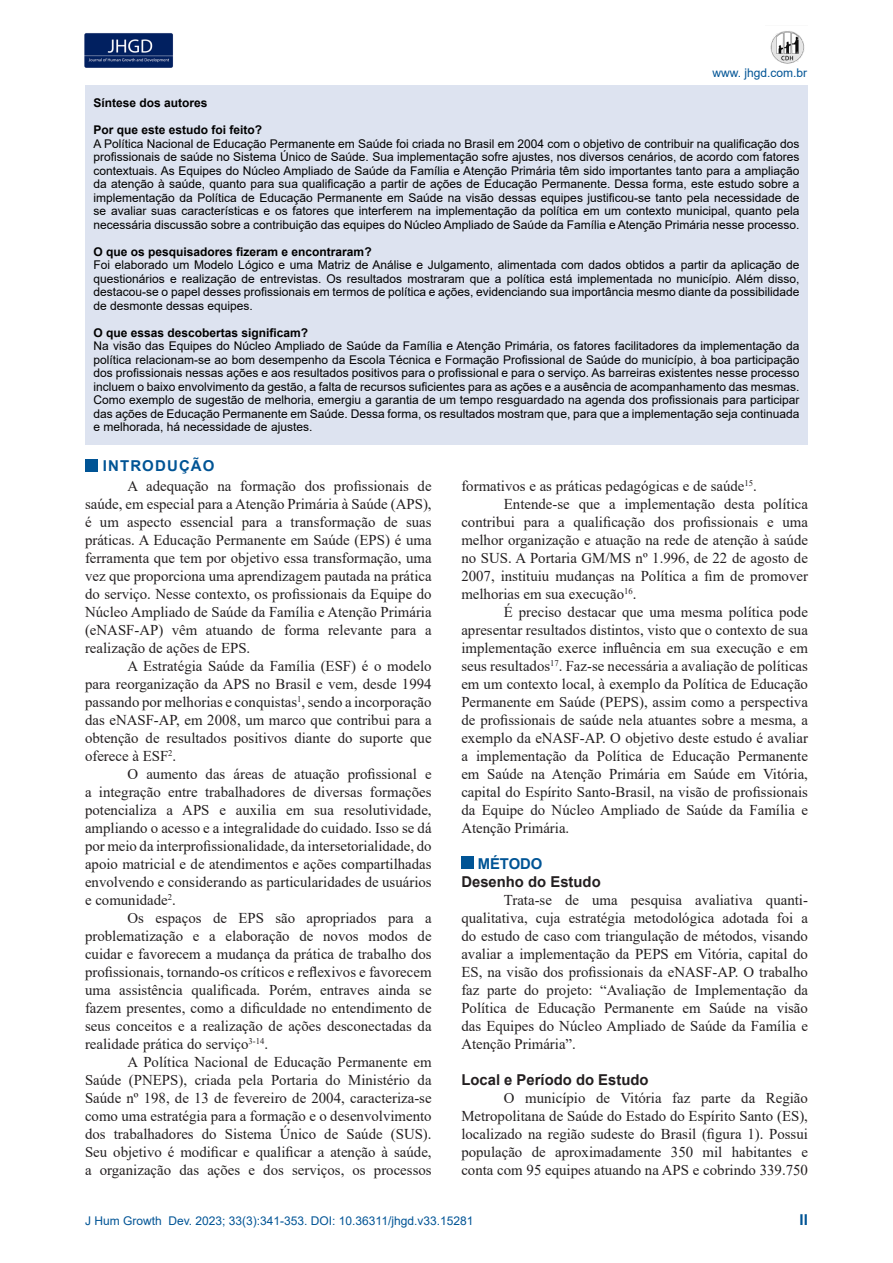
<style>
.page{position:relative;width:893px;height:1263px;background:#fff}
.page>*{position:absolute;margin:0;border:0;box-sizing:border-box;transform-origin:0 0}
.t1{font:15px/18px "Times New Roman";color:#231f20;text-align:justify}
.t2{font:700 15px "Arial";color:#231f20}
.t3{font:700 15px "Arial";letter-spacing:.075em;color:#005495}
.t4{font:12px/13.5px "Arial";color:#000;text-align:justify}
.t5{font:700 12px "Arial";color:#000}
.t6{font:12px "Arial";color:#005495}
</style>
<div class="page">
<img style="left:84px;top:33px;width:89px;height:35px">
<img style="left:770px;top:31px;width:35px;height:33px">
<div style="left:85px;top:459px;width:12px;height:12px;background:#005495"></div>
<div style="left:461px;top:857px;width:12px;height:12px;background:#005495"></div>
<div style="left:85px;top:85px;width:723px;height:360px;background:#dde3f0"></div>
<p class="t6" style="left:712px;top:64px;width:96px">www. jhgd.com.br</p>
<p class="t5" style="left:94px;top:95px;width:116px">Síntese dos autores</p>
<p class="t5" style="left:94px;top:122px;width:170px">Por que este estudo foi feito?</p>
<p class="t4" style="left:94px;top:137px;width:707px">A Política Nacional de Educação Permanente em Saúde foi criada no Brasil em 2004 com o objetivo de contribuir na qualificação dos profissionais de saúde no Sistema Único de Saúde. Sua implementação sofre ajustes, nos diversos cenários, de acordo com fatores contextuais. As Equipes do Núcleo Ampliado de Saúde da Família e Atenção Primária têm sido importantes tanto para a ampliação da atenção à saúde, quanto para sua qualificação a partir de ações de Educação Permanente. Dessa forma, este estudo sobre a implementação da Política de Educação Permanente em Saúde na visão dessas equipes justificou-se tanto pela necessidade de se avaliar suas características e os fatores que interferem na implementação da política em um contexto municipal, quanto pela necessária discussão sobre a contribuição das equipes do Núcleo Ampliado de Saúde da Família e Atenção Primária nesse processo.</p>
<p class="t5" style="left:94px;top:243px;width:280px">O que os pesquisadores fizeram e encontraram?</p>
<p class="t4" style="left:94px;top:258px;width:707px">Foi elaborado um Modelo Lógico e uma Matriz de Análise e Julgamento, alimentada com dados obtidos a partir da aplicação de questionários e realização de entrevistas. Os resultados mostraram que a política está implementada no município. Além disso, destacou-se o papel desses profissionais em termos de política e ações, evidenciando sua importância mesmo diante da possibilidade de desmonte dessas equipes.</p>
<p class="t5" style="left:94px;top:324px;width:216px">O que essas descobertas significam?</p>
<p class="t4" style="left:94px;top:339px;width:707px">Na visão das Equipes do Núcleo Ampliado de Saúde da Família e Atenção Primária, os fatores facilitadores da implementação da política relacionam-se ao bom desempenho da Escola Técnica e Formação Profissional de Saúde do município, à boa participação dos profissionais nessas ações e aos resultados positivos para o profissional e para o serviço. As barreiras existentes nesse processo incluem o baixo envolvimento da gestão, a falta de recursos suficientes para as ações e a ausência de acompanhamento das mesmas.<br>Como exemplo de sugestão de melhoria, emergiu a garantia de um tempo resguardado na agenda dos profissionais para participar das ações de Educação Permanente em Saúde. Dessa forma, os resultados mostram que, para que a implementação seja continuada e melhorada, há necessidade de ajustes.</p>
<p class="t3" style="left:103px;top:455px;width:113px">INTRODUÇÃO</p>
<p class="t1" style="left:85px;top:476px;width:348px;text-indent:43px">A adequação na formação dos profissionais de saúde, em especial para a Atenção Primária à Saúde (APS), é um aspecto essencial para a transformação de suas práticas. A Educação Permanente em Saúde (EPS) é uma ferramenta que tem por objetivo essa transformação, uma vez que proporciona uma aprendizagem pautada na prática do serviço. Nesse contexto, os profissionais da Equipe do Núcleo Ampliado de Saúde da Família e Atenção Primária (eNASF-AP) vêm atuando de forma relevante para a realização de ações de EPS.</p>
<p class="t1" style="left:85px;top:656px;width:348px;text-indent:43px">A Estratégia Saúde da Família (ESF) é o modelo para reorganização da APS no Brasil e vem, desde 1994 passando por melhorias e conquistas<sup>1</sup>, sendo a incorporação das eNASF-AP, em 2008, um marco que contribui para a obtenção de resultados positivos diante do suporte que oferece à ESF<sup>2</sup>.</p>
<p class="t1" style="left:85px;top:764px;width:348px;text-indent:43px">O aumento das áreas de atuação profissional e a integração entre trabalhadores de diversas formações potencializa a APS e auxilia em sua resolutividade, ampliando o acesso e a integralidade do cuidado. Isso se dá por meio da interprofissionalidade, da intersetorialidade, do apoio matricial e de atendimentos e ações compartilhadas envolvendo e considerando as particularidades de usuários e comunidade<sup>2</sup>.</p>
<p class="t1" style="left:85px;top:908px;width:348px;text-indent:43px">Os espaços de EPS são apropriados para a problematização e a elaboração de novos modos de cuidar e favorecem a mudança da prática de trabalho dos profissionais, tornando-os críticos e reflexivos e favorecem uma assistência qualificada. Porém, entraves ainda se fazem presentes, como a dificuldade no entendimento de seus conceitos e a realização de ações desconectadas da realidade prática do serviço<sup>3-14</sup>.</p>
<p class="t1" style="left:85px;top:1052px;width:348px;text-indent:43px">A Política Nacional de Educação Permanente em Saúde (PNEPS), criada pela Portaria do Ministério da Saúde nº 198, de 13 de fevereiro de 2004, caracteriza-se como uma estratégia para a formação e o desenvolvimento dos trabalhadores do Sistema Único de Saúde (SUS).<br>Seu objetivo é modificar e qualificar a atenção à saúde, a organização das ações e dos serviços, os processos</p>
<p class="t1" style="left:461px;top:476px;width:297px">formativos e as práticas pedagógicas e de saúde<sup>15</sup>.</p>
<p class="t1" style="left:461px;top:494px;width:348px;text-indent:43px">Entende-se que a implementação desta política contribui para a qualificação dos profissionais e uma melhor organização e atuação na rede de atenção à saúde no SUS. A Portaria GM/MS nº 1.996, de 22 de agosto de 2007, instituiu mudanças na Política a fim de promover melhorias em sua execução<sup>16</sup>.</p>
<p class="t1" style="left:461px;top:602px;width:348px;text-indent:43px">É preciso destacar que uma mesma política pode apresentar resultados distintos, visto que o contexto de sua implementação exerce influência em sua execução e em seus resultados<sup>17</sup>. Faz-se necessária a avaliação de políticas em um contexto local, à exemplo da Política de Educação Permanente em Saúde (PEPS), assim como a perspectiva de profissionais de saúde nela atuantes sobre a mesma, a exemplo da eNASF-AP. O objetivo deste estudo é avaliar a implementação da Política de Educação Permanente em Saúde na Atenção Primária em Saúde em Vitória, capital do Espírito Santo-Brasil, na visão de profissionais da Equipe do Núcleo Ampliado de Saúde da Família e Atenção Primária.</p>
<p class="t3" style="left:478px;top:853px;width:66px">MÉTODO</p>
<p class="t2" style="left:461px;top:871px;width:141px">Desenho do Estudo</p>
<p class="t1" style="left:461px;top:890px;width:348px;text-indent:43px">Trata-se de uma pesquisa avaliativa quanti&shy;qualitativa, cuja estratégia metodológica adotada foi a do estudo de caso com triangulação de métodos, visando avaliar a implementação da PEPS em Vitória, capital do ES, na visão dos profissionais da eNASF-AP. O trabalho faz parte do projeto: “Avaliação de Implementação da Política de Educação Permanente em Saúde na visão das Equipes do Núcleo Ampliado de Saúde da Família e Atenção Primária”.</p>
<p class="t2" style="left:461px;top:1069px;width:189px">Local e Período do Estudo</p>
<p class="t1" style="left:461px;top:1088px;width:348px;text-indent:43px">O município de Vitória faz parte da Região Metropolitana de Saúde do Estado do Espírito Santo (ES), localizado na região sudeste do Brasil (figura 1). Possui população de aproximadamente 350 mil habitantes e conta com 95 equipes atuando na APS e cobrindo 339.750</p>
<p class="t6" style="left:85px;top:1212px;width:390px">J Hum Growth Dev. 2023; 33(3):341-353. DOI: 10.36311/jhgd.v33.15281</p>
<p class="t3" style="left:800px;top:1209px;width:10px">II</p>
</div>
